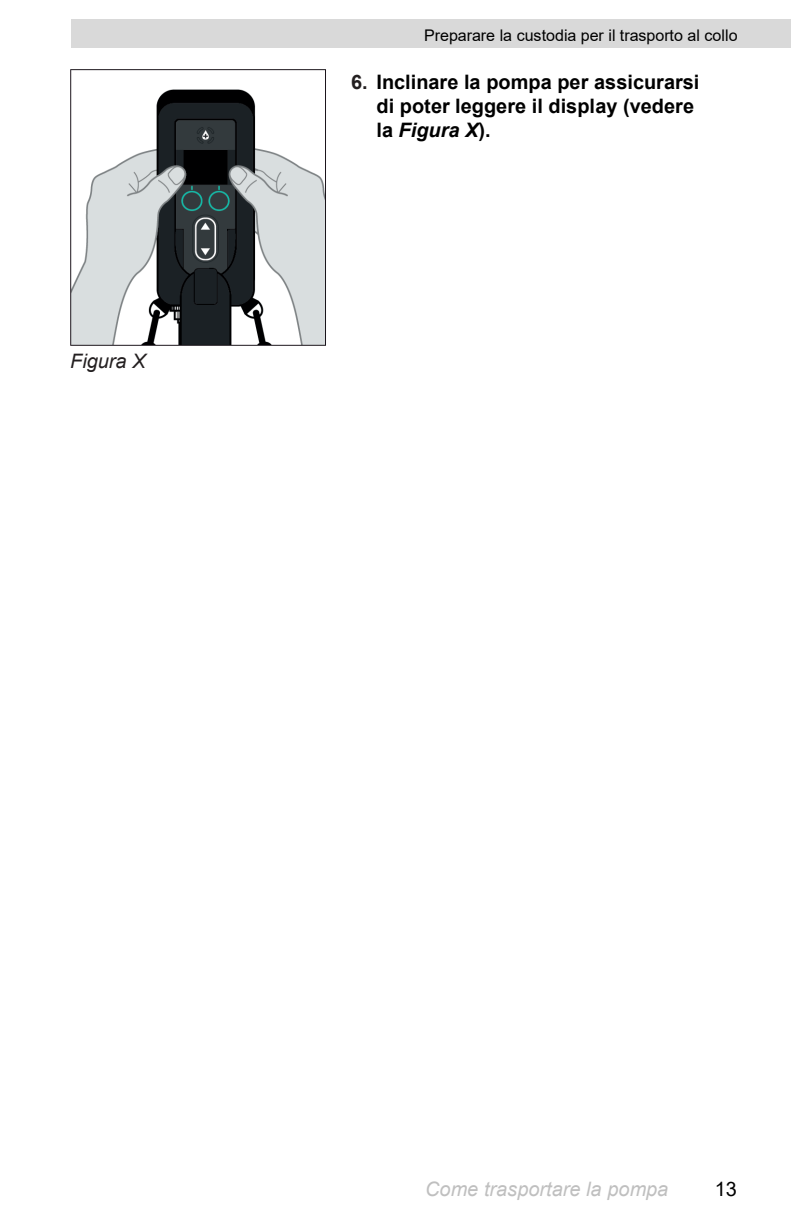
<style>
.page{position:relative;width:792px;height:1224px;background:#fff}
.page>*{position:absolute;margin:0;border:0;box-sizing:border-box;transform-origin:0 0}
.t1{font:700 20px/23.8px "Arial";color:#000}
.t2{font:italic 20px "Arial";color:#bfbfbf}
.t3{font:italic 20px "Arial";color:#231f20}
.t4{font:20px "Arial";color:#000}
.t5{font:16px "Arial";color:#000}
.s1{color:#231f20}
.s2{font-style:italic}
</style>
<div class="page">
<div style="left:71px;top:20px;width:720px;height:28px;background:#d9d9d9"></div>
<img style="left:70px;top:69px;width:256px;height:277px">
<p class="t3" style="left:70px;top:348px;width:77px">Figura X</p>
<p class="t5" style="left:424px;top:24px;width:315px">Preparare la custodia per il trasporto al collo</p>
<p class="t1" style="left:377px;top:70px;width:324px;text-indent:-25px"><span class="s1">6.</span> Inclinare la pompa per assicurarsi di poter leggere il display (vedere la <span class="s2">Figura X</span>).</p>
<p class="t2" style="left:425px;top:1176px;width:245px">Come trasportare la pompa</p>
<p class="t4" style="left:715px;top:1175px;width:24px">13</p>
</div>
